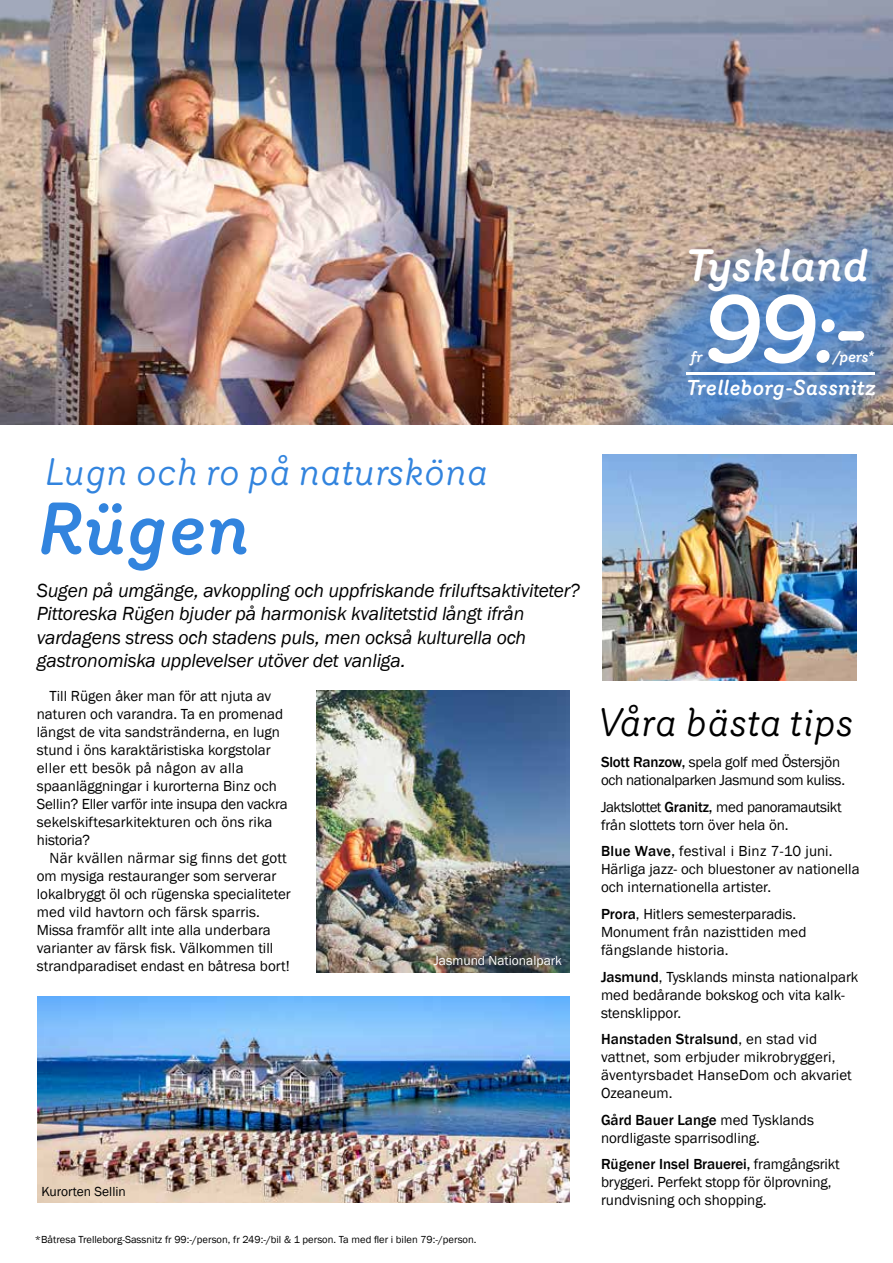
<style>
.page{position:relative;width:893px;height:1263px;background:#fff}
.page>*{position:absolute;margin:0;border:0;box-sizing:border-box;transform-origin:0 0}
.t1{font:italic 500 97.5px "Router";color:#fff}
.t2{font:italic 500 72px "Router";color:#3284de}
.t3{font:italic 500 44.4px "Router";letter-spacing:-.015em;color:#fff}
.t4{font:italic 39px "Router";letter-spacing:-.005em;color:#000}
.t5{font:italic 37.5px "Router";letter-spacing:-.005em;color:#3284de}
.t6{font:italic 500 21.15px "Router";letter-spacing:-.01em;color:#fff}
.t7{font:italic 19.5px/23.4px "Franklin Gothic";letter-spacing:-.01em;color:#000}
.t8{font:italic 500 15.15px "Router";letter-spacing:-.025em;color:#fff}
.t9{font:15px/18px "Franklin Gothic";color:#000}
.t10{font:15px/18px "Franklin Gothic";letter-spacing:-.025em;color:#000}
.t11{font:15px/18px "Franklin Gothic";letter-spacing:-.02em;color:#000}
.t12{font:13.5px "Franklin Gothic";color:#fff}
.t13{font:13.5px "Franklin Gothic";color:#000}
.t14{font:10.5px "Franklin Gothic";color:#000}
.s1{font-weight:500}
</style>
<div class="page">
<img style="left:0;top:0;width:893px;height:425px">
<img style="left:602px;top:455px;width:254px;height:225px">
<img style="left:317px;top:690px;width:253px;height:282px">
<img style="left:606px;top:174px;width:287px;height:251px">
<img style="left:585px;top:178px;width:287px;height:247px">
<hr style="left:687px;top:372px;width:188px;height:3px;background:#fff">
<img style="left:37px;top:996px;width:533px;height:206px">
<h3 class="t3" style="left:686px;top:231px;width:184px">Tyskland</h3>
<h1 class="t1" style="left:702px;top:254px;width:169px">99:-</h1>
<p class="t8" style="left:833px;top:345px;width:43px">/pers*</p>
<p class="t8" style="left:691px;top:345px;width:14px">fr</p>
<h3 class="t6" style="left:687px;top:371px;width:191px">Trelleborg-Sassnitz</h3>
<h3 class="t5" style="left:44px;top:444px;width:445px">Lugn och ro på natursköna</h3>
<h2 class="t2" style="left:37px;top:474px;width:214px">Rügen</h2>
<p class="t7" style="left:37px;top:579px;width:545px">Sugen på umgänge, avkoppling och uppfriskande friluftsaktiviteter?<br>Pittoreska Rügen bjuder på harmonisk kvalitetstid långt ifrån vardagens stress och stadens puls, men också kulturella och gastronomiska upplevelser utöver det vanliga.</p>
<p class="t9" style="left:37px;top:687px;width:252px;text-indent:13px">Till Rügen åker man för att njuta av naturen och varandra. Ta en promenad längst de vita sandstränderna, en lugn stund i öns karaktäristiska korgstolar eller ett besök på någon av alla spaanläggningar i kurorterna Binz och Sellin? Eller varför inte insupa den vackra sekelskiftesarkitekturen och öns rika historia?</p>
<p class="t9" style="left:37px;top:849px;width:255px;text-indent:13px">När kvällen närmar sig finns det gott om mysiga restauranger som serverar lokalbryggt öl och rügenska specialiteter med vild havtorn och färsk sparris.<br>Missa framför allt inte alla underbara varianter av färsk fisk. Välkommen till strandparadiset endast en båtresa bort!</p>
<p class="t12" style="left:434px;top:952px;width:130px">Jasmund Nationalpark</p>
<p class="t13" style="left:41px;top:1183px;width:86px">Kurorten Sellin</p>
<p class="t14" style="left:35px;top:1233px;width:443px">*Båtresa Trelleborg-Sassnitz fr 99:-/person, fr 249:-/bil &amp; 1 person. Ta med fler i bilen 79:-/person.</p>
<h3 class="t4" style="left:599px;top:693px;width:256px">Våra bästa tips</h3>
<p class="t10" style="left:601px;top:754px;width:246px"><span class="s1">Slott Ranzow,</span> spela golf med Östersjön och nationalparken Jasmund som kuliss.</p>
<p class="t11" style="left:601px;top:798px;width:242px">Jaktslottet <span class="s1">Granitz,</span> med panoramautsikt från slottets torn över hela ön.</p>
<p class="t9" style="left:601px;top:843px;width:260px"><span class="s1">Blue Wave,</span> festival i Binz 7-10 juni.<br>Härliga jazz- och bluestoner av nationella och internationella artister.</p>
<p class="t9" style="left:601px;top:905px;width:207px"><span class="s1">Prora</span>, Hitlers semesterparadis.<br>Monument från nazisttiden med fängslande historia.</p>
<p class="t9" style="left:601px;top:968px;width:259px"><span class="s1">Jasmund</span>, Tysklands minsta nationalpark med bedårande bokskog och vita kalk&shy;stensklippor.</p>
<p class="t9" style="left:601px;top:1030px;width:252px"><span class="s1">Hanstaden Stralsund</span>, en stad vid vattnet, som erbjuder mikrobryggeri, äventyrsbadet HanseDom och akvariet<br>Ozeaneum.</p>
<p class="t9" style="left:601px;top:1111px;width:214px"><span class="s1">Gård Bauer Lange</span> med Tysklands nordligaste sparrisodling.</p>
<p class="t9" style="left:601px;top:1155px;width:240px"><span class="s1">Rügener Insel Brauerei,</span> framgångsrikt bryggeri. Perfekt stopp för ölprovning, rundvisning och shopping.</p>
</div>
